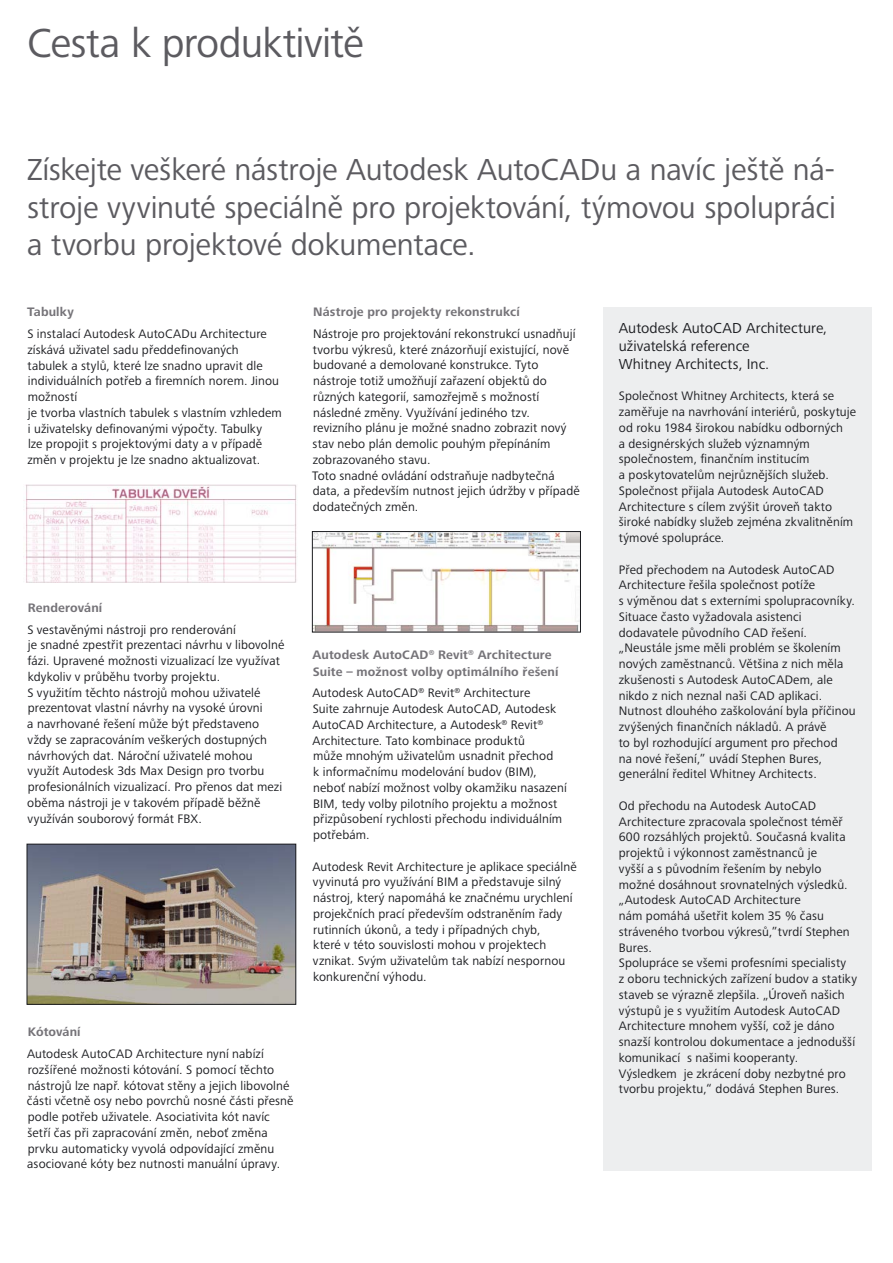
<style>
.page{position:relative;width:893px;height:1263px;background:#fff}
.page>*{position:absolute;margin:0;border:0;box-sizing:border-box;transform-origin:0 0}
.t1{font:42px "Frutiger Next LTW1 G";letter-spacing:-.02em;color:#5c5b60}
.t2{font:31.5px/37.5px "Frutiger Next LTW1 G";letter-spacing:-.01em;color:#5c5b60;text-align:justify}
.t3{font:15px/18px "Frutiger Next LTW1 G";letter-spacing:.005em;color:#1b1c20}
.t4{font:12.75px/15.8px "Frutiger Next LTW1 G";letter-spacing:.01em;color:#1b1c20}
.t5{font:700 12.75px/16.5px "Frutiger Next LTW1 G";letter-spacing:.01em;color:#757378}
</style>
<div class="page">
<div style="left:604px;top:307px;width:268px;height:864px;background:#edeeef"></div>
<img style="left:25px;top:484px;width:272px;height:99px">
<img style="left:29px;top:846px;width:265px;height:156px">
<div style="left:27px;top:844px;width:269px;height:160px;border:1px solid #1b1c20"></div>
<img style="left:314px;top:533px;width:265px;height:97px">
<div style="left:312px;top:531px;width:269px;height:101px;border:1px solid #1b1c20"></div>
<h1 class="t1" style="left:27px;top:19px;width:338px">Cesta k produktivitě</h1>
<h2 class="t2" style="left:27px;top:152px;width:810px">Získejte veškeré nástroje Autodesk AutoCADu a navíc ještě ná&shy;stroje vyvinuté speciálně pro projektování, týmovou spolupráci a tvorbu projektové dokumentace.</h2>
<p class="t5" style="left:27px;top:304px;width:48px">Tabulky</p>
<p class="t4" style="left:27px;top:326px;width:256px">S instalací Autodesk AutoCADu Architecture získává uživatel sadu předdefinovaných tabulek a stylů, které lze snadno upravit dle individuálních potřeb a firemních norem. Jinou možností<br>je tvorba vlastních tabulek s vlastním vzhledem i uživatelsky definovanými výpočty. Tabulky<br>lze propojit s projektovými daty a v případě změn v projektu je lze snadno aktualizovat.</p>
<p class="t5" style="left:313px;top:304px;width:208px">Nástroje pro projekty rekonstrukcí</p>
<p class="t4" style="left:312px;top:326px;width:269px">Nástroje pro projektování rekonstrukcí usnadňují tvorbu výkresů, které znázorňují existující, nově budované a demolované konstrukce. Tyto nástroje totiž umožňují zařazení objektů do různých kategorií, samozřejmě s možností následné změny. Využívání jediného tzv. revizního plánu je možné snadno zobrazit nový stav nebo plán demolic pouhým přepínáním zobrazovaného stavu.<br>Toto snadné ovládání odstraňuje nadbytečná data, a především nutnost jejich údržby v případě dodatečných změn.</p>
<p class="t5" style="left:28px;top:600px;width:76px">Renderování</p>
<p class="t4" style="left:27px;top:622px;width:259px">S vestavěnými nástroji pro renderování<br>je snadné zpestřit prezentaci návrhu v libovolné fázi. Upravené možnosti vizualizací lze využívat kdykoliv v průběhu tvorby projektu.<br>S využitím těchto nástrojů mohou uživatelé prezentovat vlastní návrhy na vysoké úrovni<br>a navrhované řešení může být představeno vždy se zapracováním veškerých dostupných návrhových dat. Nároční uživatelé mohou využít Autodesk 3ds Max Design pro tvorbu profesionálních vizualizací. Pro přenos dat mezi oběma nástroji je v takovém případě běžně využíván souborový formát FBX.</p>
<p class="t5" style="left:28px;top:1024px;width:54px">Kótování</p>
<p class="t4" style="left:27px;top:1046px;width:268px">Autodesk AutoCAD Architecture nyní nabízí rozšířené možnosti kótování. S pomocí těchto nástrojů lze např. kótovat stěny a jejich libovolné části včetně osy nebo povrchů nosné části přesně podle potřeb uživatele. Asociativita kót navíc šetří čas při zapracování změn, neboť změna prvku automaticky vyvolá odpovídající změnu asociované kóty bez nutnosti manuální úpravy.</p>
<p class="t5" style="left:312px;top:647px;width:247px">Autodesk AutoCAD<sup>®</sup> Revit<sup>®</sup> Architecture<br>Suite – možnost volby optimálního řešení</p>
<p class="t4" style="left:312px;top:686px;width:256px">Autodesk AutoCAD<sup>®</sup> Revit<sup>®</sup> Architecture<br>Suite zahrnuje Autodesk AutoCAD, Autodesk AutoCAD Architecture, a Autodesk<sup>®</sup> Revit<sup>® </sup>Architecture. Tato kombinace produktů<br>může mnohým uživatelům usnadnit přechod<br>k informačnímu modelování budov (BIM), neboť nabízí možnost volby okamžiku nasazení BIM, tedy volby pilotního projektu a možnost přizpůsobení rychlosti přechodu individuálním potřebám.</p>
<p class="t4" style="left:312px;top:859px;width:266px">Autodesk Revit Architecture je aplikace speciálně vyvinutá pro využívání BIM a představuje silný nástroj, který napomáhá ke značnému urychlení projekčních prací především odstraněním řady rutinních úkonů, a tedy i případných chyb,<br>které v této souvislosti mohou v projektech vznikat. Svým uživatelům tak nabízí nespornou konkurenční výhodu.</p>
<p class="t3" style="left:619px;top:319px;width:210px">Autodesk AutoCAD Architecture, uživatelská reference<br>Whitney Architects, Inc.</p>
<p class="t4" style="left:619px;top:389px;width:239px">Společnost Whitney Architects, která se zaměřuje na navrhování interiérů, poskytuje od roku 1984 širokou nabídku odborných<br>a designérských služeb významným společnostem, finančním institucím<br>a poskytovatelům nejrůznějších služeb.<br>Společnost přijala Autodesk AutoCAD Architecture s cílem zvýšit úroveň takto široké nabídky služeb zejména zkvalitněním týmové spolupráce.</p>
<p class="t4" style="left:619px;top:562px;width:238px">Před přechodem na Autodesk AutoCAD Architecture řešila společnost potíže<br>s výměnou dat s externími spolupracovníky.<br>Situace často vyžadovala asistenci dodavatele původního CAD řešení. „Neustále jsme měli problém se školením nových zaměstnanců. Většina z nich měla zkušenosti s Autodesk AutoCADem, ale nikdo z nich neznal naši CAD aplikaci.<br>Nutnost dlouhého zaškolování byla příčinou zvýšených finančních nákladů. A právě<br>to byl rozhodující argument pro přechod<br>na nové řešení,” uvádí Stephen Bures, generální ředitel Whitney Architects.</p>
<p class="t4" style="left:619px;top:798px;width:240px">Od přechodu na Autodesk AutoCAD Architecture zpracovala společnost téměř 600 rozsáhlých projektů. Současná kvalita projektů i výkonnost zaměstnanců je<br>vyšší a s původním řešením by nebylo možné dosáhnout srovnatelných výsledků. „Autodesk AutoCAD Architecture<br>nám pomáhá ušetřit kolem 35 % času stráveného tvorbou výkresů,”tvrdí Stephen Bures.<br>Spolupráce se všemi profesními specialisty<br>z oboru technických zařízení budov a statiky staveb se výrazně zlepšila. „Úroveň našich výstupů je s využitím Autodesk AutoCAD Architecture mnohem vyšší, což je dáno snazší kontrolou dokumentace a jednodušší komunikací s našimi kooperanty.<br>Výsledkem je zkrácení doby nezbytné pro tvorbu projektu,“ dodává Stephen Bures.</p>
</div>
